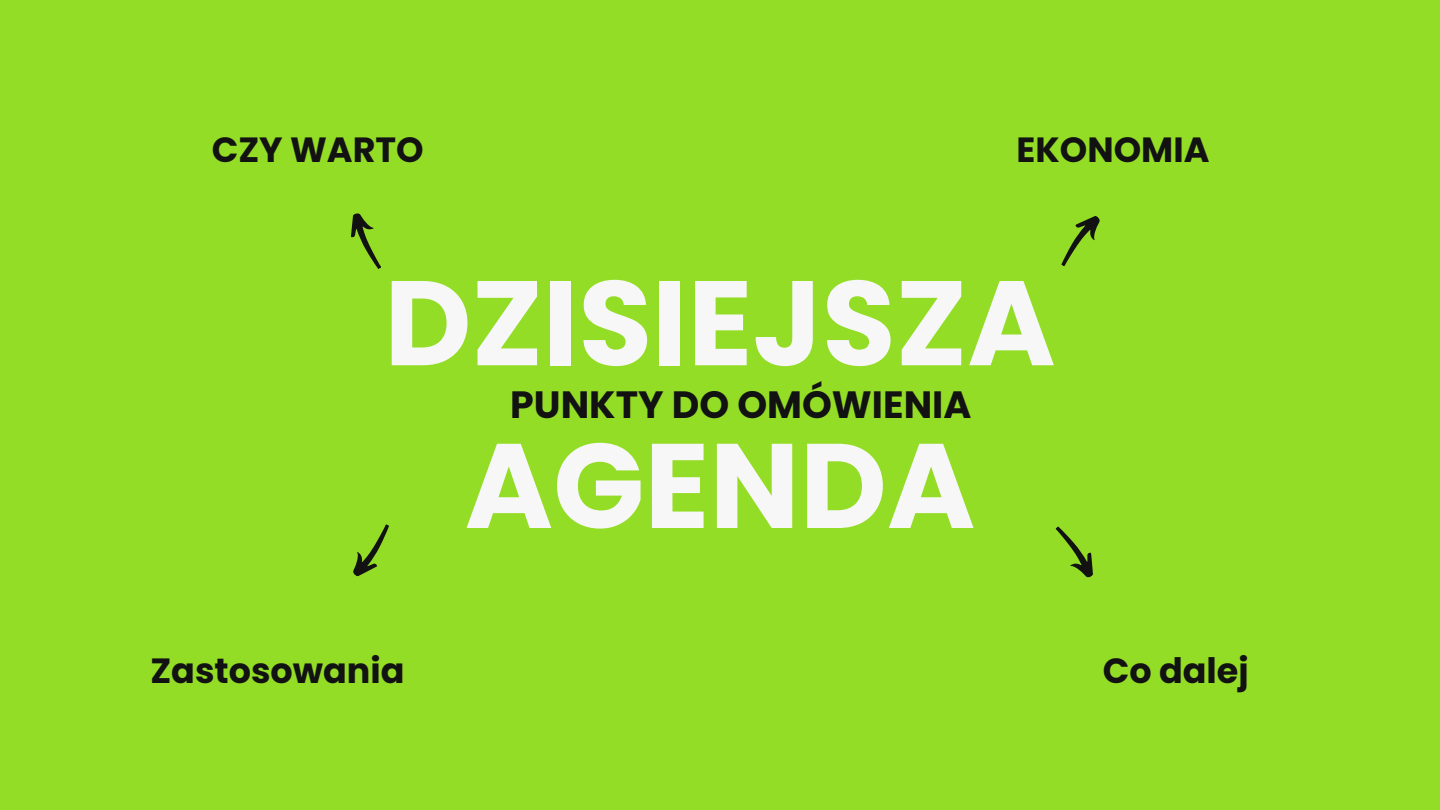
<style>
.page{position:relative;width:1440px;height:810px;background:#94dd26}
.page>*{position:absolute;margin:0;border:0;box-sizing:border-box;transform-origin:0 0}
.t1{font:700 120px/162.8px "Poppins";color:#f8f7f7;text-align:center}
.t2{font:700 38px "Poppins";color:#121212}
.t3{font:700 35px "Poppins";color:#121212}
</style>
<div class="page">
<svg style="left:351px;top:213px;width:30px;height:56px"></svg>
<svg style="left:1061px;top:216px;width:39px;height:50px"></svg>
<svg style="left:353px;top:524px;width:36px;height:53px"></svg>
<svg style="left:1055px;top:526px;width:38px;height:52px"></svg>
<p class="t3" style="left:212px;top:125px;width:214px">CZY WARTO</p>
<p class="t3" style="left:1017px;top:125px;width:194px">EKONOMIA</p>
<h2 class="t1" style="left:384px;top:242px;width:673px">DZISIEJSZA<br>AGENDA</h2>
<h2 class="t2" style="left:510px;top:378px;width:463px">PUNKTY DO OMÓWIENIA</h2>
<h1 class="t3" style="left:150px;top:646px;width:256px">Zastosowania</h1>
<h2 class="t3" style="left:1103px;top:646px;width:148px">Co dalej</h2>
</div>
